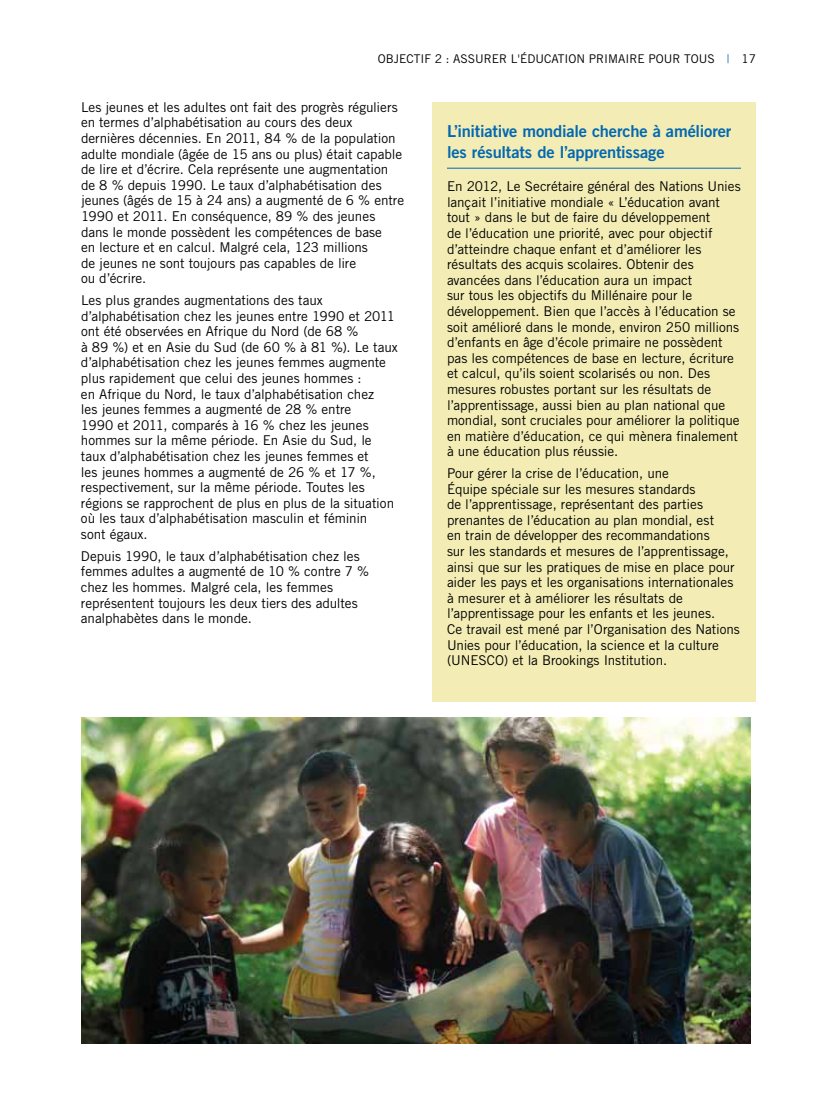
<style>
.page{position:relative;width:837px;height:1107px;background:#fff}
.page>*{position:absolute;margin:0;border:0;box-sizing:border-box;transform-origin:0 0}
.t1{font:16.5px/21px "Trade Gothic LT Std Bd 2";letter-spacing:-.01em;color:#0368b1}
.t2{font:13.5px/15.6px "Trade Gothic LT Std";letter-spacing:-.005em;color:#000}
.t3{font:12px "Trade Gothic LT Std";color:#000}
.s1{color:#0368b1}
</style>
<div class="page">
<img style="left:81px;top:717px;width:669px;height:327px">
<div style="left:432px;top:102px;width:324px;height:599px;background:#f3edb5"></div>
<hr style="left:447px;top:168px;width:294px;height:1px;background:#0368b1">
<p class="t3" style="left:378px;top:51px;width:380px">objectif 2 : assurer l'éducation primaire pour tous <span class="s1">|</span> 17</p>
<p class="t2" style="left:81px;top:99px;width:325px">Les jeunes et les adultes ont fait des progrès réguliers en termes d’alphabétisation au cours des deux dernières décennies. En 2011, 84 % de la population adulte mondiale (âgée de 15 ans ou plus) était capable de lire et d’écrire. Cela représente une augmentation de 8 % depuis 1990. Le taux d’alphabétisation des jeunes (âgés de 15 à 24 ans) a augmenté de 6 % entre 1990 et 2011. En conséquence, 89 % des jeunes dans le monde possèdent les compétences de base<br>en lecture et en calcul. Malgré cela, 123 millions<br>de jeunes ne sont toujours pas capables de lire<br>ou d’écrire.</p>
<p class="t2" style="left:81px;top:292px;width:318px">Les plus grandes augmentations des taux d’alphabétisation chez les jeunes entre 1990 et 2011 ont été observées en Afrique du N ord (de 68 %<br>à 89 %) et en Asie du Sud (de 60 % à 81 %). Le taux d’alphabétisation chez les jeunes femmes augmente plus rapidement que celui des jeunes hommes :<br>en Afrique du Nord, le taux d’alphabétisation chez<br>les jeunes femmes a augmenté de 28 % entre<br>1990 et 2011, comparés à 16 % chez les jeunes hommes sur la même période. En Asie du Sud, le taux d’alphabétisation chez les jeunes femmes et<br>les jeunes hommes a augmenté de 26 % et 17 %, respectivement, sur la même période. Toutes les régions se rapprochent de plus en plus de la situation où les taux d’alphabétisation masculin et féminin<br>sont égaux.</p>
<p class="t2" style="left:81px;top:548px;width:290px">Depuis 1990, le taux d’alphabétisation chez les femmes adultes a augmenté de 10 % contre 7 % chez les hommes. Malgré cela, les femmes représentent toujours les deux tiers des adultes analphabètes dans le monde.</p>
<p class="t1" style="left:447px;top:120px;width:286px">L’initiative mondiale cherche à améliorer les résultats de l’apprentissage</p>
<p class="t2" style="left:447px;top:178px;width:295px">En 2012, Le Secrétaire général des Nations U nies lançait l’initiative mondiale « L’éducation avant tout » dans le but de faire du développement<br>de l’éducation une priorité, avec pour objectif d’atteindre chaque enfant et d’améliorer les résultats des acquis scolaires. Obtenir des avancées dans l’éducation aura un impact<br>sur tous les objectifs du M illénaire pour le développement. B ien que l’accès à l’éducation se soit amélioré dans le monde, environ 250 millions d’enfants en âge d’école primaire ne possèdent pas les compétences de base en lecture, écriture et calcul, qu’ils soient scolarisés ou non. Des mesures robustes portant sur les résultats de l’apprentissage, aussi bien au plan national que mondial, sont cruciales pour améliorer la politique en matière d’éducation, ce qui mènera finalement à une éducation plus réussie.</p>
<p class="t2" style="left:447px;top:465px;width:294px">Pour gérer la crise de l’éducation, une<br>Équipe spéciale sur les mesures standards<br>de l’apprentissage, représentant des parties prenantes de l’éducation au plan mondial, est<br>en train de développer des recommandations<br>sur les standards et mesures de l’apprentissage, ainsi que sur les pratiques de mise en place pour aider les pays et les organisations internationales à mesurer et à améliorer les résultats de l’apprentissage pour les enfants et les jeunes.<br>Ce travail est mené par l’Organisation des Nations U nies pour l’éducation, la science et la culture<br>(UNESCO</p>
<p class="t2" style="left:504px;top:653px;width:165px">) et la Brookings I nstitution.</p>
</div>
